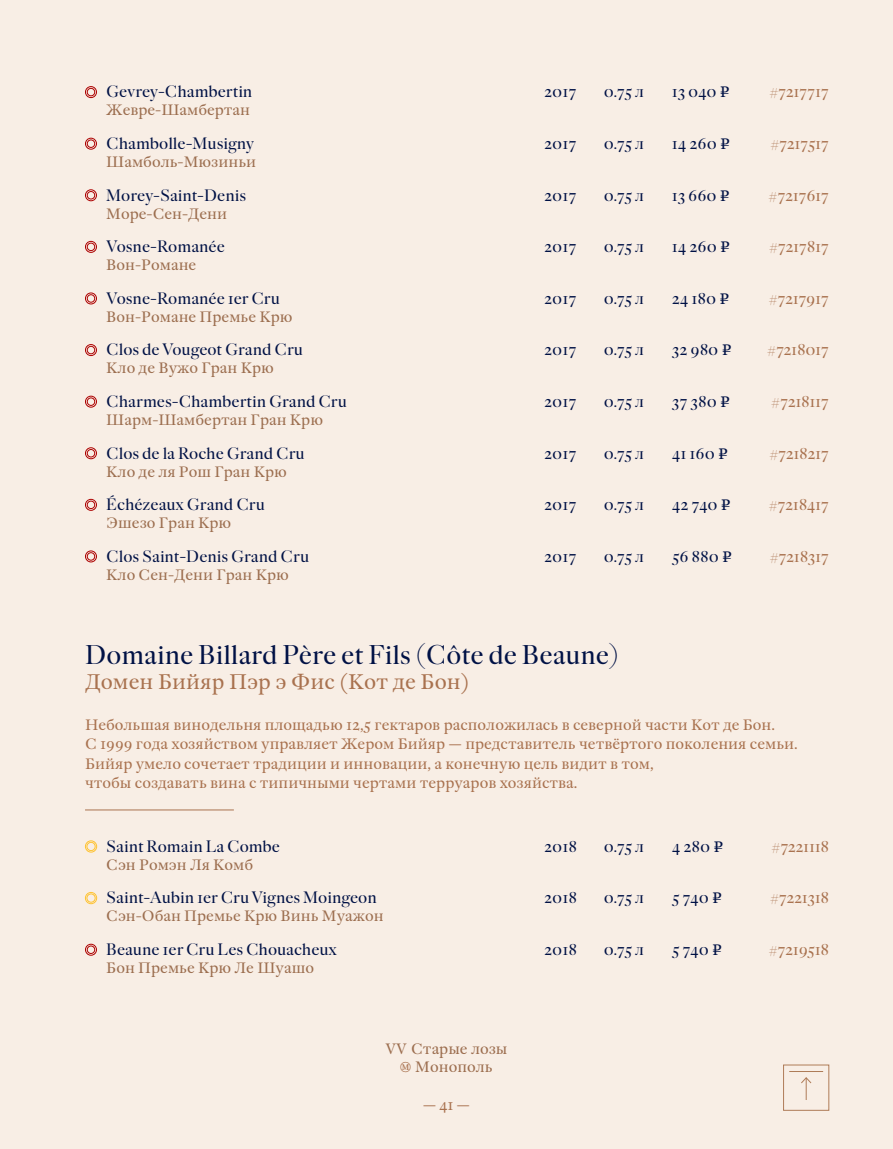
<style>
.page{position:relative;width:893px;height:1149px;background:#fff}
.page>*{position:absolute;margin:0;border:0;box-sizing:border-box;transform-origin:0 0}
.t1{font:27px "William Display Pro";color:#001145}
.t2{font:21px "William Subhead Pro";color:#a9724f}
.t3{font:16.5px "William Display Pro";color:#001145}
.t4{font:16.5px "William Display Pro";letter-spacing:-.02em;color:#a9724f}
.t5{font:15px/19.5px "William Subhead Pro";color:#a9724f}
.t6{font:15px/18px "William Subhead Pro";color:#9c6e4f;text-align:center}
.s1{font-family:"ALS Rubl";font-size:15px}
.s2{font-family:"STIX General";color:#a9724f}
</style>
<div class="page">
<div style="left:0;top:0;width:893px;height:1148px;background:#f8eee5"></div>
<div style="left:783px;top:1064px;width:46px;height:46px;border:1px solid #af7c58"></div>
<svg style="left:801px;top:1077px;width:11px;height:22px"></svg>
<hr style="left:789px;top:1070px;width:34px;height:1px;background:#ae7c58">
<div style="left:85px;top:86px;width:12px;height:12px;border:1px solid #ac0000;border-radius:50%"></div>
<div style="left:87px;top:88px;width:8px;height:8px;border:1px solid #ac0000;border-radius:50%"></div>
<div style="left:85px;top:138px;width:12px;height:12px;border:1px solid #ac0000;border-radius:50%"></div>
<div style="left:87px;top:139px;width:8px;height:9px;border:1px solid #ac0000;border-radius:50%"></div>
<div style="left:85px;top:189px;width:12px;height:12px;border:1px solid #ac0000;border-radius:50%"></div>
<div style="left:87px;top:191px;width:8px;height:8px;border:1px solid #ac0000;border-radius:50%"></div>
<div style="left:85px;top:241px;width:12px;height:12px;border:1px solid #ac0000;border-radius:50%"></div>
<div style="left:87px;top:242px;width:8px;height:9px;border:1px solid #ac0000;border-radius:50%"></div>
<div style="left:85px;top:292px;width:12px;height:12px;border:1px solid #ac0000;border-radius:50%"></div>
<div style="left:87px;top:294px;width:8px;height:8px;border:1px solid #ac0000;border-radius:50%"></div>
<div style="left:85px;top:344px;width:12px;height:12px;border:1px solid #ac0000;border-radius:50%"></div>
<div style="left:87px;top:346px;width:8px;height:8px;border:1px solid #ac0000;border-radius:50%"></div>
<div style="left:85px;top:395px;width:12px;height:12px;border:1px solid #ac0000;border-radius:50%"></div>
<div style="left:87px;top:397px;width:8px;height:9px;border:1px solid #ac0000;border-radius:50%"></div>
<div style="left:85px;top:447px;width:12px;height:12px;border:1px solid #ac0000;border-radius:50%"></div>
<div style="left:87px;top:449px;width:8px;height:8px;border:1px solid #ac0000;border-radius:50%"></div>
<div style="left:85px;top:498px;width:12px;height:12px;border:1px solid #ac0000;border-radius:50%"></div>
<div style="left:87px;top:500px;width:8px;height:9px;border:1px solid #ac0000;border-radius:50%"></div>
<div style="left:85px;top:550px;width:12px;height:12px;border:1px solid #ac0000;border-radius:50%"></div>
<div style="left:87px;top:552px;width:8px;height:8px;border:1px solid #ac0000;border-radius:50%"></div>
<hr style="left:85px;top:809px;width:149px;height:1px;background:#a9724f">
<div style="left:85px;top:840px;width:12px;height:12px;border:1px solid #ffc331;border-radius:50%"></div>
<div style="left:87px;top:841px;width:9px;height:9px;border:1px solid #ffc331;border-radius:50%"></div>
<div style="left:85px;top:891px;width:12px;height:12px;border:1px solid #ffc331;border-radius:50%"></div>
<div style="left:87px;top:893px;width:9px;height:9px;border:1px solid #ffc331;border-radius:50%"></div>
<div style="left:85px;top:943px;width:12px;height:12px;border:1px solid #ac0000;border-radius:50%"></div>
<div style="left:87px;top:945px;width:8px;height:8px;border:1px solid #ac0000;border-radius:50%"></div>
<p class="t3" style="left:106px;top:79px;width:148px">Gevrey-Chambertin</p>
<p class="t6" style="left:106px;top:100px;width:145px">Жевре-Шамбертан</p>
<p class="t3" style="left:544px;top:79px;width:34px">2017</p>
<p class="t3" style="left:604px;top:79px;width:42px">0.75 л</p>
<p class="t3" style="left:672px;top:79px;width:60px">13 040 <span class="s1">E</span></p>
<p class="t4" style="left:769px;top:79px;width:61px">#7217717</p>
<p class="t3" style="left:106px;top:131px;width:150px">Chambolle-Musigny</p>
<p class="t6" style="left:106px;top:152px;width:151px">Шамболь-Мюзиньи</p>
<p class="t3" style="left:544px;top:131px;width:34px">2017</p>
<p class="t3" style="left:604px;top:131px;width:42px">0.75 л</p>
<p class="t3" style="left:672px;top:131px;width:60px">14 260 <span class="s1">E</span></p>
<p class="t4" style="left:770px;top:131px;width:60px">#7217517</p>
<p class="t3" style="left:106px;top:183px;width:141px">Morey-Saint-Denis</p>
<p class="t6" style="left:106px;top:203px;width:122px">Море-Сен-Дени</p>
<p class="t3" style="left:544px;top:183px;width:34px">2017</p>
<p class="t3" style="left:604px;top:183px;width:42px">0.75 л</p>
<p class="t3" style="left:672px;top:183px;width:60px">13 660 <span class="s1">E</span></p>
<p class="t4" style="left:769px;top:183px;width:62px">#7217617</p>
<p class="t3" style="left:106px;top:234px;width:120px">Vosne-Romanée</p>
<p class="t6" style="left:106px;top:255px;width:92px">Вон-Романе</p>
<p class="t3" style="left:544px;top:234px;width:34px">2017</p>
<p class="t3" style="left:604px;top:234px;width:42px">0.75 л</p>
<p class="t3" style="left:672px;top:234px;width:60px">14 260 <span class="s1">E</span></p>
<p class="t4" style="left:769px;top:234px;width:62px">#7217817</p>
<p class="t3" style="left:106px;top:286px;width:175px">Vosne-Romanée 1er Cru</p>
<p class="t6" style="left:106px;top:306px;width:188px">Вон-Романе Премье Крю</p>
<p class="t3" style="left:544px;top:286px;width:34px">2017</p>
<p class="t3" style="left:604px;top:286px;width:42px">0.75 л</p>
<p class="t3" style="left:672px;top:286px;width:59px">24 180 <span class="s1">E</span></p>
<p class="t4" style="left:769px;top:286px;width:62px">#7217917</p>
<p class="t3" style="left:106px;top:337px;width:198px">Clos de Vougeot Grand Cru</p>
<p class="t6" style="left:106px;top:358px;width:169px">Кло де Вужо Гран Крю</p>
<p class="t3" style="left:544px;top:337px;width:34px">2017</p>
<p class="t3" style="left:604px;top:337px;width:42px">0.75 л</p>
<p class="t3" style="left:672px;top:337px;width:61px">32 980 <span class="s1">E</span></p>
<p class="t4" style="left:767px;top:337px;width:63px">#7218017</p>
<p class="t3" style="left:106px;top:389px;width:242px">Charmes-Chambertin Grand Cru</p>
<p class="t6" style="left:106px;top:409px;width:218px">Шарм-Шамбертан Гран Крю</p>
<p class="t3" style="left:544px;top:389px;width:34px">2017</p>
<p class="t3" style="left:604px;top:389px;width:42px">0.75 л</p>
<p class="t3" style="left:672px;top:389px;width:60px">37 380 <span class="s1">E</span></p>
<p class="t4" style="left:771px;top:389px;width:59px">#7218117</p>
<p class="t3" style="left:106px;top:440px;width:200px">Clos de la Roche Grand Cru</p>
<p class="t6" style="left:106px;top:461px;width:182px">Кло де ля Рош Гран Крю</p>
<p class="t3" style="left:544px;top:440px;width:34px">2017</p>
<p class="t3" style="left:604px;top:440px;width:42px">0.75 л</p>
<p class="t3" style="left:672px;top:440px;width:58px">41 160 <span class="s1">E</span></p>
<p class="t4" style="left:769px;top:440px;width:61px">#7218217</p>
<p class="t3" style="left:106px;top:492px;width:160px">Échézeaux Grand Cru</p>
<p class="t6" style="left:106px;top:513px;width:126px">Эшезо Гран Крю</p>
<p class="t3" style="left:544px;top:492px;width:34px">2017</p>
<p class="t3" style="left:604px;top:492px;width:42px">0.75 л</p>
<p class="t3" style="left:672px;top:492px;width:61px">42 740 <span class="s1">E</span></p>
<p class="t4" style="left:769px;top:492px;width:62px">#7218417</p>
<p class="t3" style="left:106px;top:543px;width:204px">Clos Saint-Denis Grand Cru</p>
<p class="t6" style="left:106px;top:564px;width:184px">Кло Сен-Дени Гран Крю</p>
<p class="t3" style="left:544px;top:543px;width:34px">2017</p>
<p class="t3" style="left:604px;top:543px;width:42px">0.75 л</p>
<p class="t3" style="left:672px;top:543px;width:62px">56 880 <span class="s1">E</span></p>
<p class="t4" style="left:770px;top:543px;width:61px">#7218317</p>
<h1 class="t1" style="left:85px;top:634px;width:535px">Domaine Billard Père et Fils (Côte de Beaune)</h1>
<p class="t2" style="left:85px;top:665px;width:386px">Домен Бийяр Пэр э Фис (Кот де Бон)</p>
<p class="t5" style="left:85px;top:713px;width:714px">Небольшая винодельня площадью 12,5 гектаров расположилась в северной части Кот де Бон.<br>С 1999 года хозяйством управляет Жером Бийяр — представитель четвёртого поколения семьи.<br>Бийяр умело сочетает традиции и инновации, а конечную цель видит в том,<br>чтобы создавать вина с типичными чертами терруаров хозяйства.</p>
<p class="t3" style="left:106px;top:833px;width:175px">Saint Romain La Combe</p>
<p class="t6" style="left:106px;top:854px;width:148px">Сэн Ромэн Ля Комб</p>
<p class="t3" style="left:544px;top:833px;width:34px">2018</p>
<p class="t3" style="left:604px;top:833px;width:42px">0.75 л</p>
<p class="t3" style="left:672px;top:833px;width:53px">4 280 <span class="s1">E</span></p>
<p class="t4" style="left:771px;top:833px;width:59px">#7221118</p>
<p class="t3" style="left:106px;top:885px;width:272px">Saint-Aubin 1er Cru Vignes Moingeon</p>
<p class="t6" style="left:106px;top:906px;width:279px">Сэн-Обан Премье Крю Винь Муажон</p>
<p class="t3" style="left:544px;top:885px;width:34px">2018</p>
<p class="t3" style="left:604px;top:885px;width:42px">0.75 л</p>
<p class="t3" style="left:672px;top:885px;width:52px">5 740 <span class="s1">E</span></p>
<p class="t4" style="left:770px;top:885px;width:61px">#7221318</p>
<p class="t3" style="left:106px;top:936px;width:232px">Beaune 1er Cru Les Chouacheux</p>
<p class="t6" style="left:106px;top:957px;width:209px">Бон Премье Крю Ле Шуашо</p>
<p class="t3" style="left:544px;top:936px;width:34px">2018</p>
<p class="t3" style="left:604px;top:936px;width:42px">0.75 л</p>
<p class="t3" style="left:672px;top:936px;width:52px">5 740 <span class="s1">E</span></p>
<p class="t4" style="left:769px;top:936px;width:62px">#7219518</p>
<p class="t6" style="left:385px;top:1038px;width:124px">VV Старые лозы<br><span class="s2">Ⓜ</span> Монополь</p>
<p class="t5" style="left:423px;top:1093px;width:48px">— 41 —</p>
</div>
